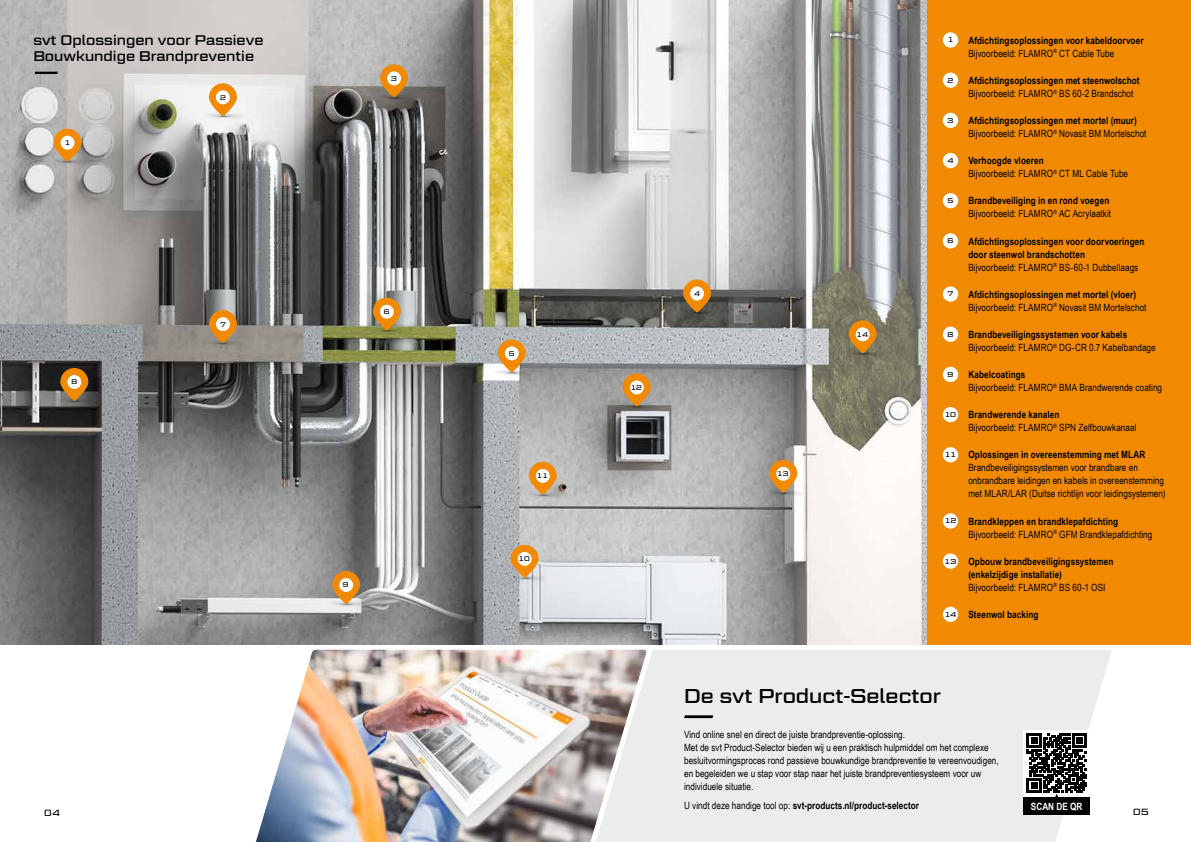
<style>
.page{position:relative;width:1191px;height:842px;background:#fff}
.page>*{position:absolute;margin:0;border:0;box-sizing:border-box;transform-origin:0 0}
.t1{font:20px "Geom Graphic";color:#000}
.t2{font:14px/16px "Geom Graphic";color:#000}
.t3{font:10px/13px "Arial Narrow";color:#000}
.t4{font:700 10px/13px "Arial Narrow";letter-spacing:.005em;color:#000}
.t5{font:700 10px "Arial Narrow";color:#fff}
.t6{font:9px "Geom Graphic";color:#000}
.t7{font:7px "Geom Graphic";color:#000}
.t8{font:6.8px "Geom Graphic";letter-spacing:.03em;color:#000}
.s1{font-weight:400}
.s2{font-weight:700}
.s3{font-family:"Geom Graphic";font-size:7px}
.s4{font-family:"Geom Graphic";font-weight:400;font-size:7px}
</style>
<div class="page">
<img style="left:0;top:0;width:927px;height:644px">
<img style="left:39px;top:156px;width:53px;height:10px">
<svg style="left:54px;top:129px;width:28px;height:33px"></svg>
<img style="left:194px;top:111px;width:53px;height:10px">
<svg style="left:209px;top:83px;width:28px;height:33px"></svg>
<img style="left:365px;top:92px;width:53px;height:10px">
<svg style="left:380px;top:64px;width:28px;height:33px"></svg>
<img style="left:662px;top:126px;width:53px;height:11px">
<img style="left:495px;top:572px;width:54px;height:10px">
<svg style="left:510px;top:545px;width:28px;height:33px"></svg>
<img style="left:317px;top:598px;width:54px;height:11px">
<svg style="left:332px;top:571px;width:28px;height:33px"></svg>
<img style="left:668px;top:307px;width:53px;height:10px">
<svg style="left:683px;top:279px;width:28px;height:33px"></svg>
<img style="left:483px;top:367px;width:53px;height:10px">
<svg style="left:498px;top:339px;width:28px;height:33px"></svg>
<img style="left:358px;top:325px;width:53px;height:10px">
<svg style="left:373px;top:298px;width:28px;height:33px"></svg>
<img style="left:194px;top:337px;width:53px;height:11px">
<svg style="left:209px;top:310px;width:28px;height:33px"></svg>
<img style="left:45px;top:395px;width:54px;height:11px">
<svg style="left:60px;top:368px;width:28px;height:33px"></svg>
<img style="left:514px;top:489px;width:53px;height:10px">
<svg style="left:529px;top:462px;width:28px;height:33px"></svg>
<img style="left:754px;top:487px;width:53px;height:10px">
<svg style="left:769px;top:460px;width:28px;height:33px"></svg>
<img style="left:833px;top:348px;width:54px;height:10px">
<svg style="left:848px;top:320px;width:28px;height:33px"></svg>
<img style="left:608px;top:401px;width:53px;height:10px">
<svg style="left:623px;top:373px;width:28px;height:33px"></svg>
<div style="left:927px;top:0;width:264px;height:644px;background:#f18a00"></div>
<div style="left:943px;top:32px;width:15px;height:16px;background:#fff;border-radius:50%"></div>
<div style="left:943px;top:73px;width:15px;height:15px;background:#fff;border-radius:50%"></div>
<div style="left:943px;top:113px;width:15px;height:15px;background:#fff;border-radius:50%"></div>
<div style="left:943px;top:153px;width:15px;height:15px;background:#fff;border-radius:50%"></div>
<div style="left:943px;top:193px;width:15px;height:15px;background:#fff;border-radius:50%"></div>
<div style="left:943px;top:233px;width:15px;height:16px;background:#fff;border-radius:50%"></div>
<div style="left:943px;top:286px;width:15px;height:16px;background:#fff;border-radius:50%"></div>
<div style="left:943px;top:327px;width:15px;height:15px;background:#fff;border-radius:50%"></div>
<div style="left:943px;top:367px;width:15px;height:15px;background:#fff;border-radius:50%"></div>
<div style="left:943px;top:407px;width:15px;height:15px;background:#fff;border-radius:50%"></div>
<div style="left:943px;top:447px;width:15px;height:15px;background:#fff;border-radius:50%"></div>
<div style="left:943px;top:513px;width:15px;height:16px;background:#fff;border-radius:50%"></div>
<div style="left:943px;top:553px;width:15px;height:16px;background:#fff;border-radius:50%"></div>
<div style="left:943px;top:607px;width:15px;height:15px;background:#fff;border-radius:50%"></div>
<svg style="left:35px;top:72px;width:23px;height:2px"></svg>
<div style="left:647px;top:650px;width:464px;height:192px;background:#ececed"></div>
<img style="left:256px;top:650px;width:391px;height:192px">
<svg style="left:684px;top:715px;width:29px;height:3px"></svg>
<div style="left:1023px;top:730px;width:66px;height:66px;background:linear-gradient(to right,#fff,#fff)"></div>
<div style="left:1023px;top:797px;width:66px;height:17px;background:#000"></div>
<svg style="left:1027px;top:733px;width:59px;height:64px"></svg>
<h2 class="t2" style="left:33px;top:32px;width:231px">svt Oplossingen voor Passieve<br>Bouwkundige Brandpreventie</h2>
<p class="t8" style="left:65px;top:139px;width:7px">1</p>
<p class="t8" style="left:71px;top:378px;width:7px">8</p>
<p class="t8" style="left:220px;top:93px;width:7px">2</p>
<p class="t8" style="left:220px;top:320px;width:7px">7</p>
<p class="t8" style="left:391px;top:74px;width:7px">3</p>
<p class="t8" style="left:384px;top:308px;width:7px">6</p>
<p class="t8" style="left:343px;top:581px;width:7px">9</p>
<p class="t8" style="left:509px;top:349px;width:7px">5</p>
<p class="t8" style="left:630px;top:383px;width:13px">12</p>
<p class="t8" style="left:694px;top:289px;width:7px">4</p>
<p class="t8" style="left:536px;top:472px;width:13px">11</p>
<p class="t8" style="left:777px;top:470px;width:13px">13</p>
<p class="t8" style="left:518px;top:555px;width:13px">10</p>
<p class="t8" style="left:856px;top:330px;width:13px">14</p>
<p class="t7" style="left:947px;top:36px;width:7px">1</p>
<p class="t4" style="left:968px;top:33px;width:177px">Afdichtingsoplossingen voor kabeldoorvoer<br><span class="s1">Bijvoorbeeld: FLAMRO</span><sup>®</sup> <span class="s1">CT Cable Tube</span></p>
<p class="t7" style="left:947px;top:76px;width:7px">2</p>
<p class="t4" style="left:968px;top:73px;width:173px">Afdichtingsoplossingen met steenwolschot<br><span class="s1">Bijvoorbeeld: FLAMRO</span><sup>®</sup> <span class="s1">BS 60-2 Brandschot</span></p>
<p class="t7" style="left:947px;top:116px;width:7px">3</p>
<p class="t3" style="left:968px;top:114px;width:180px"><span class="s2">Afdichtingsoplossingen met mortel (muur)<br></span>Bijvoorbeeld: FLAMRO<sup>®</sup> Novasit BM Mortelschot</p>
<p class="t7" style="left:947px;top:156px;width:7px">4</p>
<p class="t3" style="left:968px;top:154px;width:161px"><span class="s2">Verhoogde vloeren<br></span>Bijvoorbeeld: FLAMRO<sup>®</sup> CT ML Cable Tube</p>
<p class="t7" style="left:947px;top:196px;width:7px">5</p>
<p class="t3" style="left:968px;top:194px;width:144px"><span class="s2">Brandbeveiliging in en rond voegen<br></span>Bijvoorbeeld: FLAMRO<sup>®</sup> AC Acrylaatkit</p>
<p class="t7" style="left:947px;top:237px;width:7px">6</p>
<p class="t4" style="left:968px;top:234px;width:178px">Afdichtingsoplossingen voor doorvoeringen door steenwol brandschotten<br><span class="s1">Bijvoorbeeld: FLAMRO</span><sup>®</sup> <span class="s1">BS-60-1 Dubbellaags</span></p>
<p class="t7" style="left:947px;top:290px;width:7px">7</p>
<p class="t3" style="left:968px;top:287px;width:180px"><span class="s2">Afdichtingsoplossingen met mortel (vloer)<br></span>Bijvoorbeeld: FLAMRO<sup>®</sup> Novasit BM Mortelschot</p>
<p class="t7" style="left:947px;top:330px;width:7px">8</p>
<p class="t3" style="left:968px;top:327px;width:189px"><span class="s2">Brandbeveiligingssystemen voor kabels<br></span>Bijvoorbeeld: FLAMRO<sup>®</sup> DG-CR 0.7 Kabelbandage</p>
<p class="t7" style="left:947px;top:370px;width:7px">9</p>
<p class="t3" style="left:968px;top:368px;width:195px"><span class="s2">Kabelcoatings<br></span>Bijvoorbeeld: FLAMRO<sup>®</sup> BMA Brandwerende coating</p>
<p class="t3" style="left:968px;top:408px;width:170px;text-indent:-24px"><span class="s3">10</span> <span class="s2">Brandwerende kanalen<br></span>Bijvoorbeeld: FLAMRO<sup>®</sup> SPN Zelfbouwkanaal</p>
<p class="t3" style="left:968px;top:448px;width:199px;text-indent:-24px"><span class="s3">11</span> <span class="s2">Oplossingen in overeenstemming met MLAR </span>Brandbeveiligingssystemen voor brandbare en onbrandbare leidingen en kabels in overeenstemming met MLAR/LAR (Duitse richtlijn voor leidingsystemen)</p>
<p class="t3" style="left:968px;top:514px;width:185px;text-indent:-24px"><span class="s3">12</span> <span class="s2">Brandkleppen en brandklepafdichting<br></span>Bijvoorbeeld: FLAMRO<sup>®</sup> GFM Brandklepafdichting</p>
<p class="t4" style="left:968px;top:554px;width:147px;text-indent:-24px"><span class="s4">13</span> Opbouw brandbeveiligingssystemen (enkelzijdige installatie)<br><span class="s1">Bijvoorbeeld: FLAMRO</span><sup>®</sup> <span class="s1">BS 60-1 OSI</span></p>
<p class="t4" style="left:944px;top:607px;width:96px"><span class="s4">14</span> Steenwol backing</p>
<h1 class="t1" style="left:684px;top:683px;width:258px">De svt Product-Selector</h1>
<p class="t3" style="left:684px;top:728px;width:316px">Vind online snel en direct de juiste brandpreventie-oplossing.<br>Met de svt Product-Selector bieden wij u een praktisch hulpmiddel om het complexe besluitvormingsproces rond passieve bouwkundige brandpreventie te vereenvoudigen, en begeleiden we u stap voor stap naar het juiste brandpreventiesysteem voor uw individuele situatie.</p>
<p class="t4" style="left:684px;top:798px;width:236px"><span class="s1">U vindt deze handige tool op:</span> svt-products.nl/product-selector</p>
<p class="t5" style="left:1031px;top:798px;width:53px">SCAN DE QR</p>
<p class="t6" style="left:44px;top:808px;width:17px">04</p>
<p class="t6" style="left:1133px;top:806px;width:17px">05</p>
</div>
